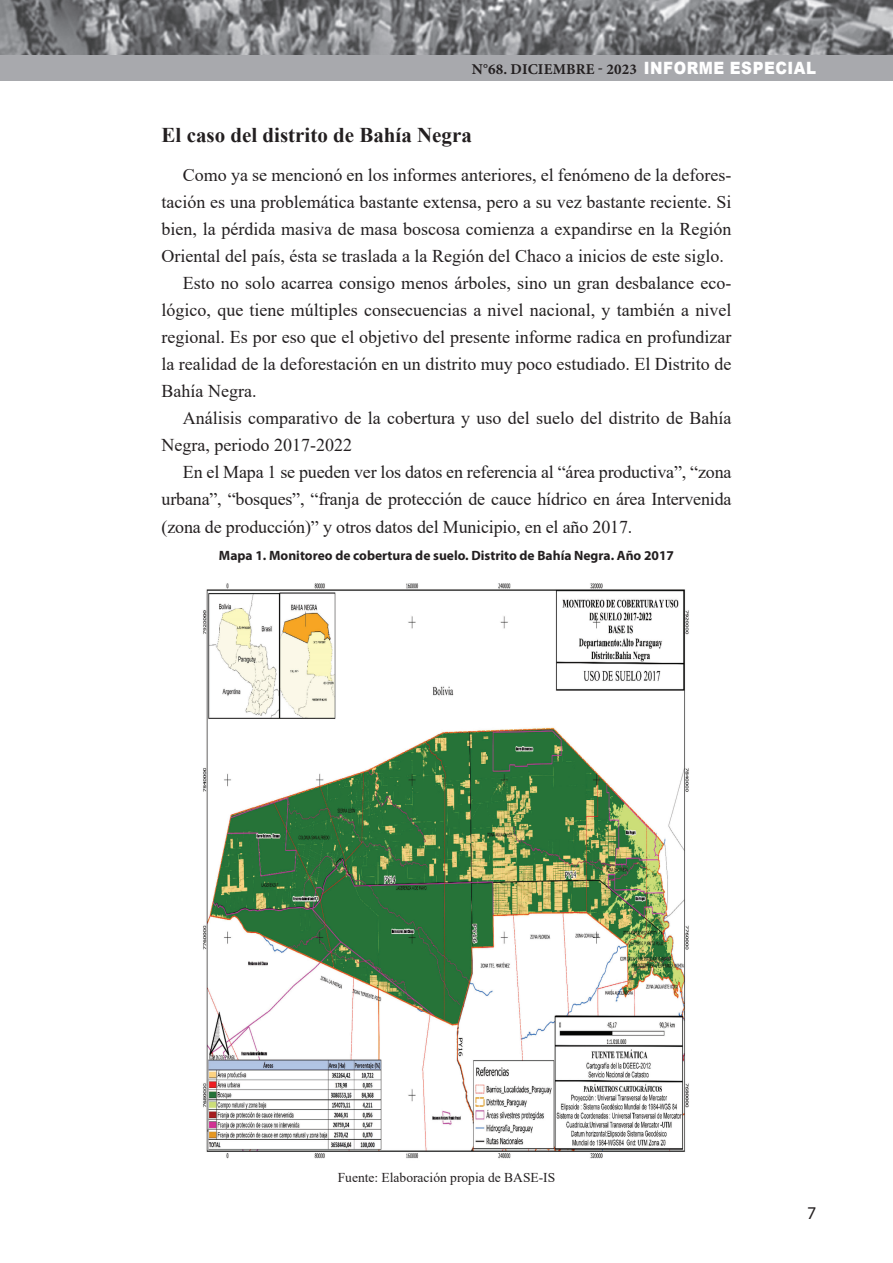
<style>
.page{position:relative;width:893px;height:1263px;background:#fff}
.page>*{position:absolute;margin:0;border:0;box-sizing:border-box;transform-origin:0 0}
.t1{font:700 21px "Times New Roman";color:#231f20}
.t2{font:18px "Times New Roman";color:#231f20}
.t3{font:18px "Myriad Pro";color:#231f20}
.t4{font:700 15px "Minion Pro";letter-spacing:.01em;color:#231f20}
.t5{font:700 13.5px "Myriad Pro";color:#231f20}
.t6{font:13.5px "Times New Roman";color:#231f20}
.s1{font-family:"Arial";font-weight:900;font-size:16.95px;color:#fff}
</style>
<div class="page">
<img style="left:0;top:0;width:893px;height:55px">
<div style="left:0;top:55px;width:893px;height:26px;background:#a8a9ad"></div>
<img style="left:203px;top:583px;width:486px;height:576px">
<p class="t4" style="left:472px;top:58px;width:346px">N°68. DICIEMBRE - 2023 <span class="s1">INFORME ESPECIAL</span></p>
<p class="t1" style="left:162px;top:119px;width:312px">El caso del distrito de Bahía Negra</p>
<p class="t2" style="left:183px;top:163px;width:550px">Como ya se mencionó en los informes anteriores, el fenómeno de la defores-</p>
<p class="t2" style="left:162px;top:190px;width:571px">tación es una problemática bastante extensa, pero a su vez bastante reciente. Si</p>
<p class="t2" style="left:162px;top:217px;width:571px">bien, la pérdida masiva de masa boscosa comienza a expandirse en la Región</p>
<p class="t2" style="left:162px;top:244px;width:564px">Oriental del país, ésta se traslada a la Región del Chaco a inicios de este siglo.</p>
<p class="t2" style="left:183px;top:271px;width:550px">Esto no solo acarrea consigo menos árboles, sino un gran desbalance eco-</p>
<p class="t2" style="left:162px;top:298px;width:571px">lógico, que tiene múltiples consecuencias a nivel nacional, y también a nivel</p>
<p class="t2" style="left:162px;top:325px;width:571px">regional. Es por eso que el objetivo del presente informe radica en profundizar</p>
<p class="t2" style="left:162px;top:352px;width:571px">la realidad de la deforestación en un distrito muy poco estudiado. El Distrito de</p>
<p class="t2" style="left:162px;top:379px;width:96px">Bahía Negra.</p>
<p class="t2" style="left:183px;top:406px;width:550px">Análisis comparativo de la cobertura y uso del suelo del distrito de Bahía</p>
<p class="t2" style="left:162px;top:433px;width:192px">Negra, periodo 2017-2022</p>
<p class="t2" style="left:183px;top:460px;width:550px">En el Mapa 1 se pueden ver los datos en referencia al “área productiva”, “zona</p>
<p class="t2" style="left:162px;top:487px;width:571px">urbana”, “bosques”, “franja de protección de cauce hídrico en área Intervenida</p>
<p class="t2" style="left:162px;top:514px;width:472px">(zona de producción)” y otros datos del Municipio, en el año 2017.</p>
<p class="t5" style="left:219px;top:547px;width:457px">Mapa 1. Monitoreo de cobertura de suelo. Distrito de Bahía Negra. Año 2017</p>
<p class="t6" style="left:338px;top:1168px;width:219px">Fuente: Elaboración propia de BASE-IS</p>
<p class="t3" style="left:807px;top:1201px;width:11px">7</p>
</div>
